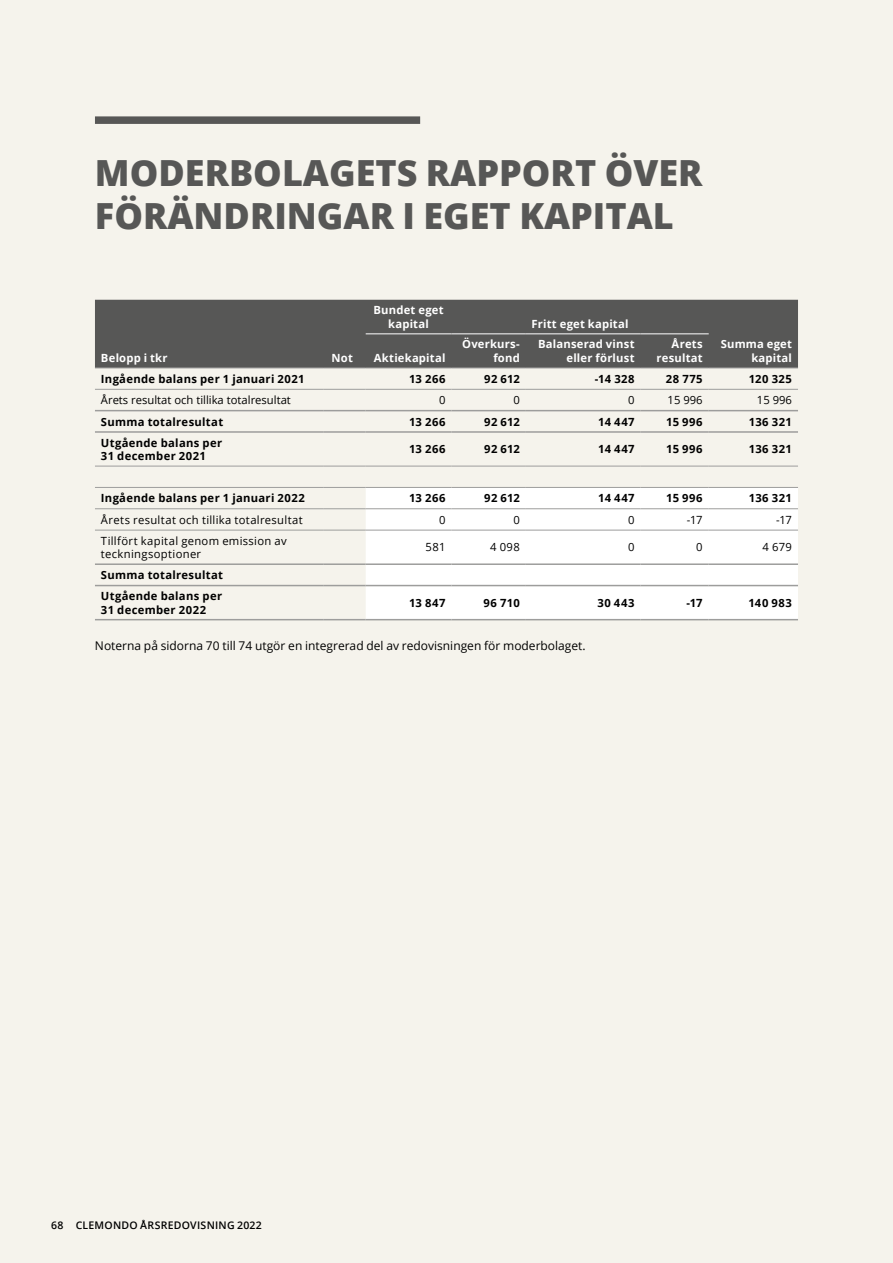
<style>
.page{position:relative;width:893px;height:1263px;background:#f5f3ec}
.page>*{position:absolute;margin:0;border:0;box-sizing:border-box;transform-origin:0 0}
.t1{font:800 36px/42px "Open Sans";color:#575756}
.t2{font:12px "Open Sans";color:#000}
.t3{font:700 11.25px/13.5px "Open Sans";letter-spacing:.03em;color:#000}
.t4{font:700 11.25px/13.5px "Open Sans";letter-spacing:.02em;color:#fff;text-align:right}
.t5{font:11.25px/13.5px "Open Sans";letter-spacing:.025em;color:#000}
.t6{font:11.25px "Open Sans";color:#000}
.t7{font:600 10.5px "Open Sans";letter-spacing:.025em;color:#000}
</style>
<div class="page">
<div style="left:95px;top:116px;width:325px;height:8px;background:#575756"></div>
<div style="left:95px;top:300px;width:703px;height:68px;background:#575756"></div>
<div style="left:366px;top:488px;width:432px;height:131px;background:#fff"></div>
<hr style="left:95px;top:431px;width:228px;height:2px;background:#9d9d9c">
<hr style="left:323px;top:431px;width:43px;height:2px;background:#9d9d9c">
<hr style="left:366px;top:431px;width:85px;height:2px;background:#9d9d9c">
<hr style="left:451px;top:431px;width:75px;height:2px;background:#9d9d9c">
<hr style="left:526px;top:431px;width:115px;height:2px;background:#9d9d9c">
<hr style="left:641px;top:431px;width:68px;height:2px;background:#9d9d9c">
<hr style="left:709px;top:431px;width:89px;height:2px;background:#9d9d9c">
<hr style="left:95px;top:368px;width:228px;height:1px;background:#9d9d9c">
<hr style="left:323px;top:368px;width:43px;height:1px;background:#9d9d9c">
<hr style="left:366px;top:368px;width:85px;height:1px;background:#9d9d9c">
<hr style="left:451px;top:368px;width:75px;height:1px;background:#9d9d9c">
<hr style="left:526px;top:368px;width:115px;height:1px;background:#9d9d9c">
<hr style="left:641px;top:368px;width:68px;height:1px;background:#9d9d9c">
<hr style="left:709px;top:368px;width:89px;height:1px;background:#9d9d9c">
<hr style="left:95px;top:389px;width:228px;height:1px;background:#9d9d9c">
<hr style="left:323px;top:389px;width:43px;height:1px;background:#9d9d9c">
<hr style="left:366px;top:389px;width:85px;height:1px;background:#9d9d9c">
<hr style="left:451px;top:389px;width:75px;height:1px;background:#9d9d9c">
<hr style="left:526px;top:389px;width:115px;height:1px;background:#9d9d9c">
<hr style="left:641px;top:389px;width:68px;height:1px;background:#9d9d9c">
<hr style="left:709px;top:389px;width:89px;height:1px;background:#9d9d9c">
<hr style="left:95px;top:410px;width:228px;height:1px;background:#9d9d9c">
<hr style="left:323px;top:410px;width:43px;height:1px;background:#9d9d9c">
<hr style="left:366px;top:410px;width:85px;height:1px;background:#9d9d9c">
<hr style="left:451px;top:410px;width:75px;height:1px;background:#9d9d9c">
<hr style="left:526px;top:410px;width:115px;height:1px;background:#9d9d9c">
<hr style="left:641px;top:410px;width:68px;height:1px;background:#9d9d9c">
<hr style="left:709px;top:410px;width:89px;height:1px;background:#9d9d9c">
<hr style="left:366px;top:334px;width:85px;height:1px;background:#fff">
<hr style="left:451px;top:334px;width:75px;height:1px;background:#fff">
<hr style="left:526px;top:334px;width:115px;height:1px;background:#fff">
<hr style="left:641px;top:334px;width:68px;height:1px;background:#fff">
<hr style="left:95px;top:466px;width:228px;height:1px;background:#9d9d9c">
<hr style="left:323px;top:466px;width:43px;height:1px;background:#9d9d9c">
<hr style="left:366px;top:466px;width:85px;height:1px;background:#9d9d9c">
<hr style="left:451px;top:466px;width:75px;height:1px;background:#9d9d9c">
<hr style="left:526px;top:466px;width:115px;height:1px;background:#9d9d9c">
<hr style="left:641px;top:466px;width:68px;height:1px;background:#9d9d9c">
<hr style="left:709px;top:466px;width:89px;height:1px;background:#9d9d9c">
<hr style="left:95px;top:487px;width:228px;height:1px;background:#9d9d9c">
<hr style="left:323px;top:487px;width:43px;height:1px;background:#9d9d9c">
<hr style="left:366px;top:487px;width:85px;height:1px;background:#9d9d9c">
<hr style="left:451px;top:487px;width:75px;height:1px;background:#9d9d9c">
<hr style="left:526px;top:487px;width:115px;height:1px;background:#9d9d9c">
<hr style="left:641px;top:487px;width:68px;height:1px;background:#9d9d9c">
<hr style="left:709px;top:487px;width:89px;height:1px;background:#9d9d9c">
<hr style="left:95px;top:508px;width:228px;height:1px;background:#9d9d9c">
<hr style="left:323px;top:508px;width:43px;height:1px;background:#9d9d9c">
<hr style="left:366px;top:508px;width:85px;height:1px;background:#9d9d9c">
<hr style="left:451px;top:508px;width:75px;height:1px;background:#9d9d9c">
<hr style="left:526px;top:508px;width:115px;height:1px;background:#9d9d9c">
<hr style="left:641px;top:508px;width:68px;height:1px;background:#9d9d9c">
<hr style="left:709px;top:508px;width:89px;height:1px;background:#9d9d9c">
<hr style="left:95px;top:530px;width:228px;height:1px;background:#9d9d9c">
<hr style="left:323px;top:530px;width:43px;height:1px;background:#9d9d9c">
<hr style="left:366px;top:530px;width:85px;height:1px;background:#9d9d9c">
<hr style="left:451px;top:530px;width:75px;height:1px;background:#9d9d9c">
<hr style="left:526px;top:530px;width:115px;height:1px;background:#9d9d9c">
<hr style="left:641px;top:530px;width:68px;height:1px;background:#9d9d9c">
<hr style="left:709px;top:530px;width:89px;height:1px;background:#9d9d9c">
<hr style="left:95px;top:563px;width:228px;height:2px;background:#9d9d9c">
<hr style="left:323px;top:563px;width:43px;height:2px;background:#9d9d9c">
<hr style="left:366px;top:563px;width:85px;height:2px;background:#9d9d9c">
<hr style="left:451px;top:563px;width:75px;height:2px;background:#9d9d9c">
<hr style="left:526px;top:563px;width:115px;height:2px;background:#9d9d9c">
<hr style="left:641px;top:563px;width:68px;height:2px;background:#9d9d9c">
<hr style="left:709px;top:563px;width:89px;height:2px;background:#9d9d9c">
<hr style="left:95px;top:585px;width:228px;height:1px;background:#9d9d9c">
<hr style="left:323px;top:585px;width:43px;height:1px;background:#9d9d9c">
<hr style="left:366px;top:585px;width:85px;height:1px;background:#9d9d9c">
<hr style="left:451px;top:585px;width:75px;height:1px;background:#9d9d9c">
<hr style="left:526px;top:585px;width:115px;height:1px;background:#9d9d9c">
<hr style="left:641px;top:585px;width:68px;height:1px;background:#9d9d9c">
<hr style="left:709px;top:585px;width:89px;height:1px;background:#9d9d9c">
<hr style="left:95px;top:619px;width:228px;height:1px;background:#9d9d9c">
<hr style="left:323px;top:619px;width:43px;height:1px;background:#9d9d9c">
<hr style="left:366px;top:619px;width:85px;height:1px;background:#9d9d9c">
<hr style="left:451px;top:619px;width:75px;height:1px;background:#9d9d9c">
<hr style="left:526px;top:619px;width:115px;height:1px;background:#9d9d9c">
<hr style="left:641px;top:619px;width:68px;height:1px;background:#9d9d9c">
<hr style="left:709px;top:619px;width:89px;height:1px;background:#9d9d9c">
<h1 class="t1" style="left:95px;top:151px;width:609px">MODERBOLAGETS RAPPORT ÖVER<br>FÖRÄNDRINGAR I EGET KAPITAL</h1>
<p class="t4" style="left:373px;top:303px;width:72px;text-align:center">Bundet eget kapital</p>
<p class="t4" style="left:101px;top:351px;width:68px">Belopp i tkr</p>
<p class="t4" style="left:332px;top:351px;width:23px">Not</p>
<p class="t4" style="left:374px;top:351px;width:73px">Aktiekapital</p>
<p class="t4" style="left:532px;top:317px;width:98px">Fritt eget kapital</p>
<p class="t4" style="left:462px;top:337px;width:59px">Överkurs&shy;fond</p>
<p class="t4" style="left:538px;top:337px;width:98px">Balanserad vinst eller förlust</p>
<p class="t4" style="left:656px;top:337px;width:48px">Årets resultat</p>
<p class="t4" style="left:721px;top:337px;width:73px">Summa eget kapital</p>
<p class="t3" style="left:101px;top:372px;width:205px">Ingående balans per 1 januari 2021</p>
<p class="t3" style="left:409px;top:372px;width:38px">13 266</p>
<p class="t3" style="left:484px;top:372px;width:37px">92 612</p>
<p class="t3" style="left:595px;top:372px;width:41px">-14 328</p>
<p class="t3" style="left:666px;top:372px;width:38px">28 775</p>
<p class="t3" style="left:749px;top:372px;width:45px">120 325</p>
<p class="t6" style="left:101px;top:392px;width:191px">Årets resultat och tillika totalresultat</p>
<p class="t5" style="left:439px;top:393px;width:8px">0</p>
<p class="t5" style="left:513px;top:393px;width:8px">0</p>
<p class="t5" style="left:628px;top:393px;width:8px">0</p>
<p class="t5" style="left:668px;top:393px;width:37px">15 996</p>
<p class="t5" style="left:757px;top:393px;width:37px">15 996</p>
<p class="t3" style="left:101px;top:414px;width:124px">Summa totalresultat</p>
<p class="t3" style="left:409px;top:414px;width:38px">13 266</p>
<p class="t3" style="left:484px;top:414px;width:37px">92 612</p>
<p class="t3" style="left:598px;top:414px;width:38px">14 447</p>
<p class="t3" style="left:666px;top:414px;width:38px">15 996</p>
<p class="t3" style="left:749px;top:414px;width:45px">136 321</p>
<p class="t3" style="left:101px;top:435px;width:123px">Utgående balans per<br>31 december 2021</p>
<p class="t3" style="left:409px;top:442px;width:38px">13 266</p>
<p class="t3" style="left:484px;top:442px;width:37px">92 612</p>
<p class="t3" style="left:598px;top:442px;width:38px">14 447</p>
<p class="t3" style="left:666px;top:442px;width:38px">15 996</p>
<p class="t3" style="left:749px;top:442px;width:45px">136 321</p>
<p class="t3" style="left:101px;top:491px;width:205px">Ingående balans per 1 januari 2022</p>
<p class="t3" style="left:409px;top:491px;width:38px">13 266</p>
<p class="t3" style="left:484px;top:491px;width:37px">92 612</p>
<p class="t3" style="left:598px;top:491px;width:38px">14 447</p>
<p class="t3" style="left:666px;top:491px;width:38px">15 996</p>
<p class="t3" style="left:749px;top:491px;width:45px">136 321</p>
<p class="t5" style="left:101px;top:513px;width:203px">Årets resultat och tillika totalresultat</p>
<p class="t5" style="left:439px;top:513px;width:8px">0</p>
<p class="t5" style="left:513px;top:513px;width:8px">0</p>
<p class="t5" style="left:628px;top:513px;width:8px">0</p>
<p class="t5" style="left:687px;top:513px;width:17px">-17</p>
<p class="t5" style="left:776px;top:513px;width:17px">-17</p>
<p class="t5" style="left:101px;top:534px;width:187px">Tillfört kapital genom emission av teckningsoptioner</p>
<p class="t5" style="left:426px;top:540px;width:21px">581</p>
<p class="t5" style="left:490px;top:540px;width:31px">4 098</p>
<p class="t5" style="left:628px;top:540px;width:8px">0</p>
<p class="t5" style="left:696px;top:540px;width:8px">0</p>
<p class="t5" style="left:763px;top:540px;width:31px">4 679</p>
<p class="t3" style="left:101px;top:564px;width:124px;line-height:21px">Summa totalresultat<br>Utgående balans per</p>
<p class="t3" style="left:101px;top:602px;width:107px">31 december 2022</p>
<p class="t3" style="left:409px;top:596px;width:38px">13 847</p>
<p class="t3" style="left:483px;top:596px;width:38px">96 710</p>
<p class="t3" style="left:597px;top:596px;width:39px">30 443</p>
<p class="t3" style="left:686px;top:596px;width:18px">-17</p>
<p class="t3" style="left:748px;top:596px;width:45px">140 983</p>
<p class="t2" style="left:95px;top:638px;width:492px">Noterna på sidorna 70 till 74 utgör en integrerad del av redovisningen för moderbolaget.</p>
<p class="t7" style="left:51px;top:1218px;width:212px">68 CLEMONDO ÅRSREDOVISNING 2022</p>
</div>
